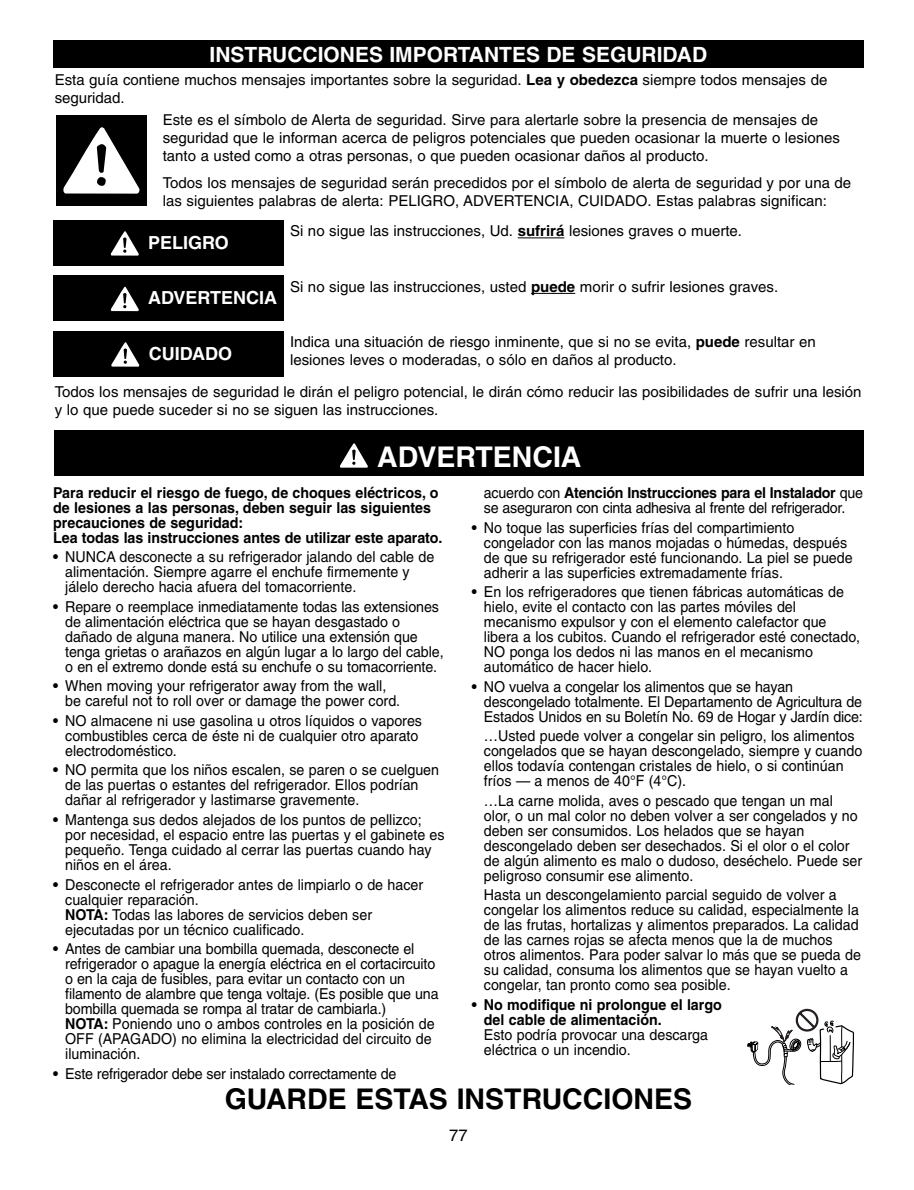
<style>
.page{position:relative;width:914px;height:1190px;background:#fff}
.page>*{position:absolute;margin:0;border:0;box-sizing:border-box;transform-origin:0 0}
.t1{font:700 28.5px "Helvetica";color:#000}
.t2{font:700 28.5px "Helvetica";color:#fff}
.t3{font:700 21px "Helvetica";color:#fff}
.t4{font:700 18px "Helvetica";color:#fff}
.t5{font:16.5px "Helvetica";color:#000}
.t6{font:15px/15px "Helvetica";color:#000;scale:.95 1}
.t7{font:15px/18px "Helvetica";color:#000}
.t8{font:700 15px/15px "Helvetica";color:#000;scale:.95 1}
.s1{font-weight:700}
</style>
<div class="page">
<div style="left:56px;top:116px;width:90px;height:90px;background:#000"></div>
<svg style="left:63px;top:127px;width:77px;height:67px"></svg>
<div style="left:53px;top:331px;width:230px;height:45px;background:#000"></div>
<div style="left:109px;top:340px;width:32px;height:28px;background:#000;border:1px solid #000"></div>
<svg style="left:111px;top:342px;width:28px;height:24px"></svg>
<div style="left:53px;top:276px;width:230px;height:45px;background:#000"></div>
<div style="left:109px;top:285px;width:31px;height:28px;background:#000;border:1px solid #000"></div>
<svg style="left:111px;top:287px;width:28px;height:24px"></svg>
<hr style="left:531px;top:293px;width:44px;height:1px;background:#000">
<div style="left:53px;top:40px;width:810px;height:28px;background:#000"></div>
<div style="left:54px;top:430px;width:809px;height:45px;background:#000"></div>
<div style="left:338px;top:441px;width:31px;height:28px;background:#000;border:1px solid #000"></div>
<svg style="left:340px;top:443px;width:28px;height:24px"></svg>
<div style="left:53px;top:220px;width:230px;height:45px;background:#000"></div>
<div style="left:109px;top:229px;width:31px;height:28px;background:#000;border:1px solid #000"></div>
<svg style="left:111px;top:231px;width:28px;height:24px"></svg>
<hr style="left:517px;top:237px;width:47px;height:1px;background:#000">
<svg style="left:747px;top:1008px;width:107px;height:76px"></svg>
<h2 class="t3" style="left:209px;top:47px;width:499px">INSTRUCCIONES IMPORTANTES DE SEGURIDAD</h2>
<p class="t7" style="left:55px;top:72px;width:774px">Esta guía contiene muchos mensajes importantes sobre la seguridad. <span class="s1">Lea y obedezca</span> siempre todos mensajes de seguridad.</p>
<p class="t7" style="left:163px;top:112px;width:678px">Este es el símbolo de Alerta de seguridad. Sirve para alertarle sobre la presencia de mensajes de seguridad que le informan acerca de peligros potenciales que pueden ocasionar la muerte o lesiones tanto a usted como a otras personas, o que pueden ocasionar daños al producto.</p>
<p class="t7" style="left:163px;top:175px;width:690px">Todos los mensajes de seguridad serán precedidos por el símbolo de alerta de seguridad y por una de las siguientes palabras de alerta: PELIGRO, ADVERTENCIA, CUIDADO. Estas palabras significan:</p>
<p class="t4" style="left:148px;top:236px;width:82px">PELIGRO</p>
<p class="t4" style="left:148px;top:291px;width:130px">ADVERTENCIA</p>
<p class="t4" style="left:149px;top:347px;width:85px">CUIDADO</p>
<p class="t7" style="left:290px;top:223px;width:453px">Si no sigue las instrucciones, Ud. <span class="s1">sufrirá</span> lesiones graves o muerte.</p>
<p class="t7" style="left:290px;top:279px;width:489px">Si no sigue las instrucciones, usted <span class="s1">puede</span> morir o sufrir lesiones graves.</p>
<p class="t7" style="left:290px;top:334px;width:527px">Indica una situación de riesgo inminente, que si no se evita, <span class="s1">puede</span> resultar en lesiones leves o moderadas, o sólo en daños al producto.</p>
<p class="t7" style="left:55px;top:384px;width:808px">Todos los mensajes de seguridad le dirán el peligro potencial, le dirán cómo reducir las posibilidades de sufrir una lesión y lo que puede suceder si no se siguen las instrucciones.</p>
<h1 class="t2" style="left:377px;top:447px;width:206px">ADVERTENCIA</h1>
<p class="t8" style="left:53px;top:486px;width:411px">Para reducir el riesgo de fuego, de choques eléctricos, o de lesiones a las personas, deben seguir las siguientes precauciones de seguridad:<br>Lea todas las instrucciones antes de utilizar este aparato.</p>
<p class="t6" style="left:65px;top:551px;width:390px;text-indent:-12px"><span class="s1">•</span> NUNCA desconecte a su refrigerador jalando del cable de alimentación. Siempre agarre el enchufe firmemente y jálelo derecho hacia afuera del tomacorriente.</p>
<p class="t6" style="left:65px;top:600px;width:400px;text-indent:-12px"><span class="s1">•</span> Repare o reemplace inmediatamente todas las extensiones de alimentación eléctrica que se hayan desgastado o dañado de alguna manera. No utilice una extensión que tenga grietas o arañazos en algún lugar a lo largo del cable, o en el extremo donde está su enchufe o su tomacorriente.</p>
<p class="t6" style="left:65px;top:680px;width:354px;text-indent:-12px"><span class="s1">•</span> When moving your refrigerator away from the wall, be careful not to roll over or damage the power cord.</p>
<p class="t6" style="left:65px;top:714px;width:377px;text-indent:-12px"><span class="s1">•</span> NO almacene ni use gasolina u otros líquidos o vapores combustibles cerca de éste ni de cualquier otro aparato electrodoméstico.</p>
<p class="t6" style="left:65px;top:764px;width:395px;text-indent:-12px"><span class="s1">•</span> NO permita que los niños escalen, se paren o se cuelguen de las puertas o estantes del refrigerador. Ellos podrían dañar al refrigerador y lastimarse gravemente.</p>
<p class="t6" style="left:65px;top:813px;width:401px;text-indent:-12px"><span class="s1">•</span> Mantenga sus dedos alejados de los puntos de pellizco; por necesidad, el espacio entre las puertas y el gabinete es pequeño. Tenga cuidado al cerrar las puertas cuando hay niños en el área.</p>
<p class="t6" style="left:65px;top:878px;width:378px;text-indent:-12px"><span class="s1">•</span> Desconecte el refrigerador antes de limpiarlo o de hacer cualquier reparación.<br><span class="s1">NOTA:</span> Todas las labores de servicios deben ser ejecutadas por un técnico cualificado.</p>
<p class="t6" style="left:65px;top:942px;width:394px;text-indent:-12px"><span class="s1">•</span> Antes de cambiar una bombilla quemada, desconecte el refrigerador o apague la energía eléctrica en el cortacircuito o en la caja de fusibles, para evitar un contacto con un filamento de alambre que tenga voltaje. (Es posible que una bombilla quemada se rompa al tratar de cambiarla.)<br><span class="s1">NOTA:</span> Poniendo uno o ambos controles en la posición de OFF (APAGADO) no elimina la electricidad del circuito de iluminación.</p>
<p class="t6" style="left:53px;top:1067px;width:363px"><span class="s1">•</span> Este refrigerador debe ser instalado correctamente de</p>
<p class="t6" style="left:484px;top:486px;width:400px">acuerdo con <span class="s1">Atención Instrucciones para el Instalador</span> que se aseguraron con cinta adhesiva al frente del refrigerador.</p>
<p class="t6" style="left:484px;top:521px;width:389px;text-indent:-12px"><span class="s1">•</span> No toque las superficies frías del compartimiento congelador con las manos mojadas o húmedas, después de que su refrigerador esté funcionando. La piel se puede adherir a las superficies extremadamente frías.</p>
<p class="t6" style="left:484px;top:585px;width:397px;text-indent:-12px"><span class="s1">•</span> En los refrigeradores que tienen fábricas automáticas de hielo, evite el contacto con las partes móviles del mecanismo expulsor y con el elemento calefactor que libera a los cubitos. Cuando el refrigerador esté conectado, NO ponga los dedos ni las manos en el mecanismo automático de hacer hielo.</p>
<p class="t6" style="left:484px;top:680px;width:400px;text-indent:-12px"><span class="s1">•</span> NO vuelva a congelar los alimentos que se hayan descongelado totalmente. El Departamento de Agricultura de<br>Estados Unidos en su Boletín No. 69 de Hogar y Jardín dice:</p>
<p class="t6" style="left:484px;top:729px;width:400px">…Usted puede volver a congelar sin peligro, los alimentos congelados que se hayan descongelado, siempre y cuando ellos todavía contengan cristales de hielo, o si continúan fríos — a menos de 40°F (4°C).</p>
<p class="t6" style="left:484px;top:794px;width:399px">…La carne molida, aves o pescado que tengan un mal olor, o un mal color no deben volver a ser congelados y no deben ser consumidos. Los helados que se hayan descongelado deben ser desechados. Si el olor o el color de algún alimento es malo o dudoso, deséchelo. Puede ser peligroso consumir ese alimento.</p>
<p class="t6" style="left:484px;top:888px;width:398px">Hasta un descongelamiento parcial seguido de volver a congelar los alimentos reduce su calidad, especialmente la de las frutas, hortalizas y alimentos preparados. La calidad de las carnes rojas se afecta menos que la de muchos otros alimentos. Para poder salvar lo más que se pueda de su calidad, consuma los alimentos que se hayan vuelto a congelar, tan pronto como sea posible.</p>
<p class="t8" style="left:484px;top:998px;width:252px;text-indent:-12px">• No modifique ni prolongue el largo del cable de alimentación.</p>
<p class="t6" style="left:484px;top:1028px;width:237px">Esto podría provocar una descarga eléctrica o un incendio.</p>
<h1 class="t1" style="left:225px;top:1088px;width:469px">GUARDE ESTAS INSTRUCCIONES</h1>
<p class="t5" style="left:449px;top:1129px;width:20px">77</p>
</div>
